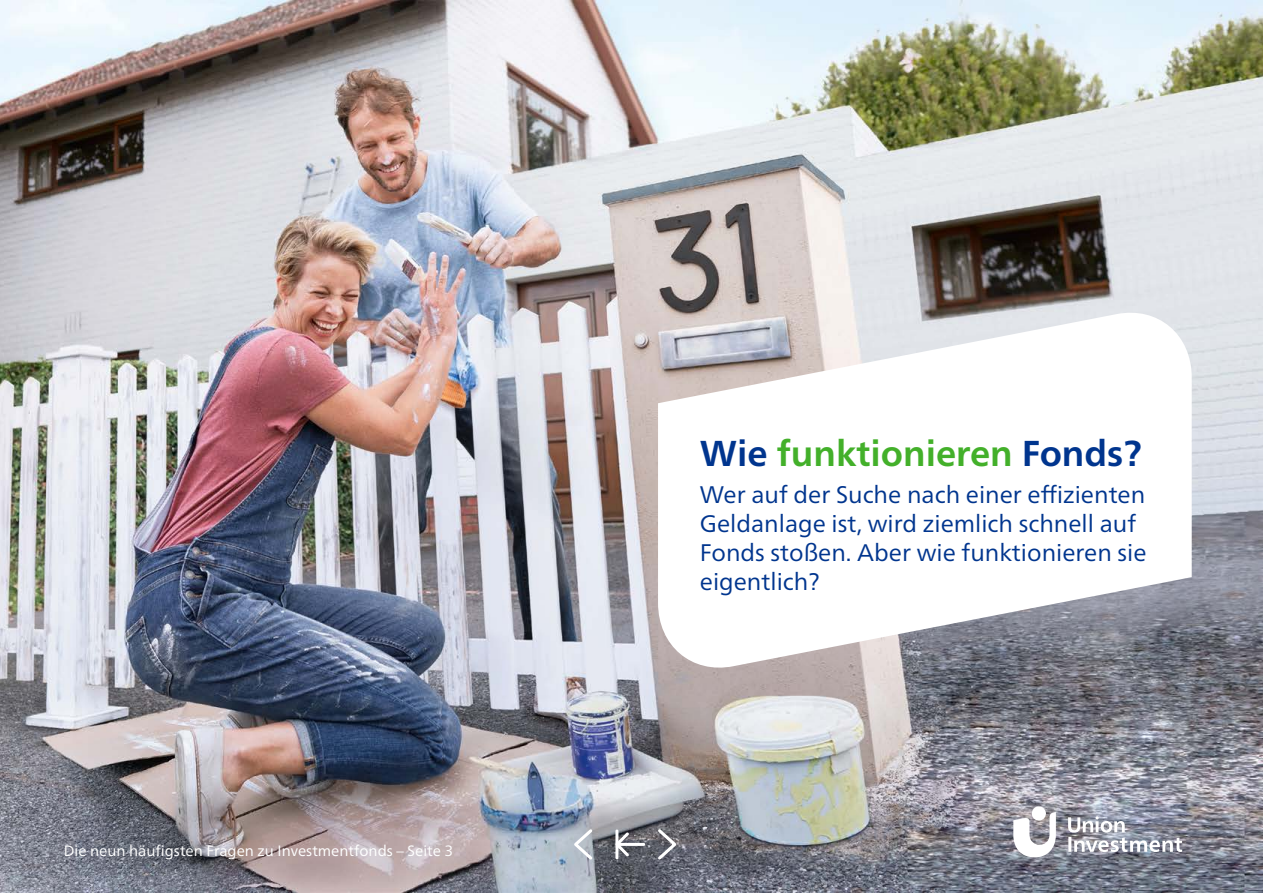
<style>
.page{position:relative;width:1263px;height:893px;background:#fff}
.page>*{position:absolute;margin:0;border:0;box-sizing:border-box;transform-origin:0 0}
.t1{font:36px "Frutiger Neuefuer UI Bold";color:#43b02a}
.t2{font:24px/28.8px "Frutiger Neuefuer UI Book";color:#00358e}
.t3{font:15px "Frutiger Neuefuer UI Book";color:#fff}
.s1{color:#00358e}
</style>
<div class="page">
<img style="left:0;top:0;width:1263px;height:893px">
<svg style="left:655px;top:826px;width:24px;height:36px"></svg>
<svg style="left:571px;top:826px;width:24px;height:36px"></svg>
<hr style="left:615px;top:829px;width:3px;height:30px;background:#fff">
<hr style="left:617px;top:843px;width:28px;height:3px;background:#fff">
<svg style="left:615px;top:832px;width:14px;height:24px"></svg>
<svg style="left:1013px;top:806px;width:169px;height:51px"></svg>
<svg style="left:658px;top:299px;width:534px;height:382px"></svg>
<p class="t3" style="left:64px;top:841px;width:391px">Die neun häufigsten Fragen zu Investmentfonds – Seite 3</p>
<h1 class="t1" style="left:700px;top:432px;width:443px"><span class="s1">Wie</span> funktionieren <span class="s1">Fonds?</span></h1>
<p class="t2" style="left:700px;top:480px;width:448px">Wer auf der Suche nach einer effizienten Geldanlage ist, wird ziemlich schnell auf Fonds stoßen. Aber wie funktionieren sie eigentlich?</p>
</div>
